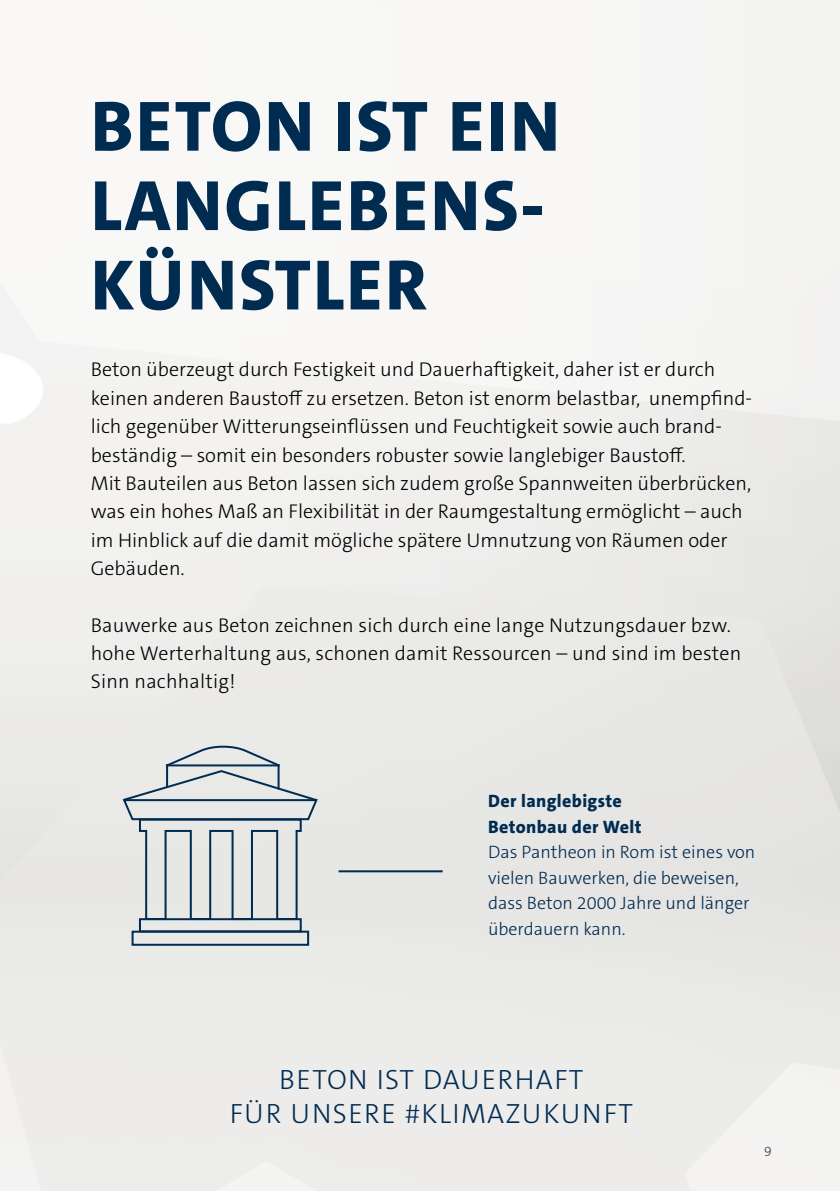
<style>
.page{position:relative;width:840px;height:1191px;background:#fff}
.page>*{position:absolute;margin:0;border:0;box-sizing:border-box;transform-origin:0 0}
.t1{font:800 72px "The Sans C5";letter-spacing:.03em;color:#002c52}
._003_Versal_Aussage{font:300 28px "The Sans C5";letter-spacing:.05em;color:#002c52}
._002_Copy{font:300 20px/28.4px "The Sans C5";color:#000}
.t2{font:300 18px/25.6px "The Sans C5";color:#002c52}
.t3{font:800 18px "The Sans C5";letter-spacing:.02em;color:#002c52}
.t4{font:300 14px "The Sans C5";color:#39444c}
</style>
<div class="page">
<img style="left:0;top:0;width:839px;height:1191px">
<div style="left:131px;top:930px;width:178px;height:15px;border:2px solid #002c52"></div>
<div style="left:139px;top:918px;width:162px;height:14px;border:2px solid #002c52"></div>
<svg style="left:121px;top:742px;width:198px;height:179px;background:#cfd3d6"></svg>
<hr style="left:338px;top:870px;width:104px;height:2px;background:#002c52">
<p class="t1" style="left:91px;top:80px;width:470px">BETON IST EIN</p>
<p class="t1" style="left:91px;top:159px;width:455px">LANGLEBENS-</p>
<p class="t1" style="left:91px;top:239px;width:337px">KÜNSTLER</p>
<p class="_002_Copy" style="left:91px;top:356px;width:625px">Beton überzeugt durch Festigkeit und Dauerhaftigkeit, daher ist er durch</p>
<p class="_002_Copy" style="left:91px;top:384px;width:662px">keinen anderen Baustoff zu ersetzen. Beton ist enorm belastbar, unempfind&shy;lich gegenüber Witterungseinflüssen und Feuchtigkeit sowie auch brand-</p>
<p class="_002_Copy" style="left:91px;top:441px;width:596px">beständig – somit ein besonders robuster sowie langlebiger Baustoff.</p>
<p class="_002_Copy" style="left:91px;top:469px;width:661px">Mit Bauteilen aus Beton lassen sich zudem große Spannweiten überbrücken, was ein hohes Maß an Flexibilität in der Raumgestaltung ermöglicht – auch im Hinblick auf die damit mögliche spätere Umnutzung von Räumen oder Gebäuden.</p>
<p class="_002_Copy" style="left:91px;top:611px;width:651px">Bauwerke aus Beton zeichnen sich durch eine lange Nutzungsdauer bzw. hohe Werterhaltung aus, schonen damit Ressourcen – und sind im besten<br>Sinn nachhaltig!</p>
<p class="t3" style="left:488px;top:789px;width:135px">Der langlebigste</p>
<p class="t3" style="left:488px;top:815px;width:155px">Betonbau der Welt</p>
<p class="t2" style="left:488px;top:839px;width:268px">Das Pantheon in Rom ist eines von vielen Bauwerken, die beweisen, dass Beton 2000 Jahre und länger überdauern kann.</p>
<p class="_003_Versal_Aussage" style="left:279px;top:1061px;width:306px">BETON IST DAUERHAFT</p>
<p class="_003_Versal_Aussage" style="left:230px;top:1095px;width:404px">FÜR UNSERE #KLIMAZUKUNFT</p>
<p class="t4" style="left:763px;top:1142px;width:9px">9</p>
</div>
